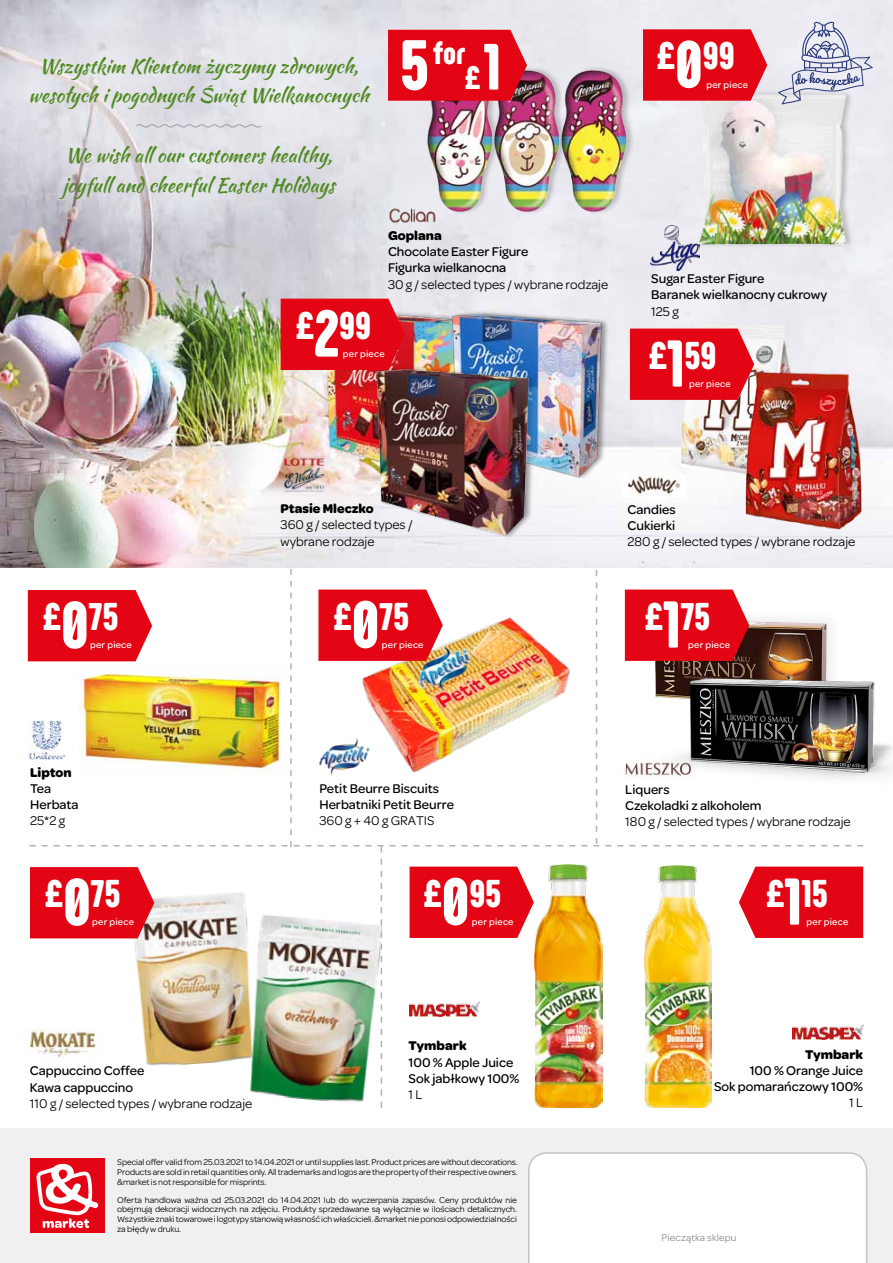
<style>
.page{position:relative;width:893px;height:1263px;background:#fff}
.page>*{position:absolute;margin:0;border:0;box-sizing:border-box;transform-origin:0 0}
.t1{font:900 70.05px "Phenomena";color:#fff}
.t2{font:900 38.55px "Phenomena";color:#fff}
.t3{font:900 32.55px "Phenomena";color:#fff}
.t4{font:19.5px/29.7px "Kaushan Script";color:#508a22;text-align:center}
.t5{font:500 13.5px/16.2px "Omnes";color:#000}
.t6{font:13.5px/16.2px "Omnes";color:#000}
.t7{font:700 13.5px "Omnes";color:#000}
.t8{font:10.5px "Omnes";letter-spacing:.01em;color:#8b8b8b}
.t9{font:500 9.75px "Omnes";letter-spacing:.025em;color:#fff}
.t10{font:9px/9.8px "Omnes";letter-spacing:-.01em;color:#000;text-align:justify}
.s1{font-size:65.25px}
.s2{font-size:66px}
</style>
<div class="page">
<img style="left:0;top:0;width:893px;height:568px">
<img style="left:863px;top:681px;width:30px;height:97px">
<div style="left:324px;top:308px;width:286px;height:231px;background:#f5f4f7"></div>
<img style="left:313px;top:306px;width:126px;height:179px">
<img style="left:439px;top:305px;width:178px;height:178px">
<img style="left:362px;top:359px;width:183px;height:183px">
<img style="left:682px;top:85px;width:181px;height:168px">
<div style="left:0;top:1128px;width:893px;height:135px;background:#f0f0f0"></div>
<div style="left:528px;top:1152px;width:339px;height:111px;background:#fff"></div>
<div style="left:30px;top:1158px;width:75px;height:75px;background:#e30513"></div>
<svg style="left:36px;top:1164px;width:63px;height:64px"></svg>
<img style="left:650px;top:225px;width:50px;height:46px">
<div style="left:281px;top:299px;width:124px;height:71px;background:#e30513"></div>
<img style="left:28px;top:569px;width:835px;height:539px">
<svg style="left:643px;top:29px;width:124px;height:72px;background:#e31421"></svg>
<img style="left:315px;top:734px;width:58px;height:45px">
<img style="left:276px;top:456px;width:55px;height:37px">
<img style="left:79px;top:663px;width:208px;height:113px">
<img style="left:663px;top:319px;width:153px;height:161px">
<img style="left:728px;top:370px;width:153px;height:161px">
<svg style="left:630px;top:329px;width:124px;height:71px;background:#e3121f"></svg>
<img style="left:623px;top:475px;width:62px;height:23px">
<div style="left:427px;top:66px;width:208px;height:149px;background:#000;opacity:.21"></div>
<img style="left:427px;top:70px;width:201px;height:142px">
<img style="left:388px;top:206px;width:50px;height:20px">
<svg style="left:135px;top:123px;width:127px;height:6px"></svg>
<svg style="left:778px;top:22px;width:95px;height:82px;background:#cdcfde"></svg>
<svg style="left:388px;top:30px;width:139px;height:71px;background:#de0e1b"></svg>
<h3 class="t4" style="left:29px;top:51px;width:342px">Wszystkim Klientom życzymy zdrowych, wesołych i pogodnych Świąt Wielkanocnych</h3>
<h3 class="t4" style="left:63px;top:140px;width:274px;text-align:left">We wish all our customers healthy, joyfull and cheerful Easter Holidays</h3>
<h1 class="t1" style="left:400px;top:20px;width:102px">5 <span class="s1">1</span></h1>
<h3 class="t3" style="left:433px;top:32px;width:33px">for</h3>
<h3 class="t3" style="left:465px;top:57px;width:16px">£</h3>
<h3 class="t7" style="left:388px;top:225px;width:55px">Goplana</h3>
<h3 class="t5" style="left:388px;top:243px;width:142px">Chocolate Easter Figure<br>Figurka wielkanocna</h3>
<h3 class="t6" style="left:388px;top:275px;width:222px">30 g / selected types / wybrane rodzaje</h3>
<h2 class="t2" style="left:296px;top:300px;width:76px">£<span class="s2">2</span>99</h2>
<p class="t9" style="left:343px;top:347px;width:43px">per piece</p>
<h2 class="t2" style="left:657px;top:31px;width:79px">£<span class="s2">0</span>99</h2>
<p class="t9" style="left:706px;top:78px;width:43px">per piece</p>
<h3 class="t5" style="left:651px;top:270px;width:177px">Sugar Easter Figure<br>Baranek wielkanocny cukrowy</h3>
<h3 class="t6" style="left:651px;top:302px;width:29px">125 g</h3>
<h2 class="t2" style="left:650px;top:330px;width:68px">£<span class="s2">1</span>59</h2>
<p class="t9" style="left:689px;top:377px;width:43px">per piece</p>
<h2 class="t2" style="left:43px;top:592px;width:77px">£<span class="s2">0</span>75</h2>
<p class="t9" style="left:90px;top:638px;width:43px">per piece</p>
<h3 class="t7" style="left:281px;top:499px;width:95px">Ptasie Mleczko</h3>
<h3 class="t6" style="left:281px;top:516px;width:133px">360 g / selected types / wybrane rodzaje</h3>
<h2 class="t2" style="left:334px;top:591px;width:77px">£<span class="s2">0</span>75</h2>
<p class="t9" style="left:382px;top:638px;width:43px">per piece</p>
<h3 class="t5" style="left:628px;top:500px;width:50px">Candies<br>Cukierki</h3>
<h3 class="t6" style="left:628px;top:533px;width:229px">280 g / selected types / wybrane rodzaje</h3>
<h2 class="t2" style="left:646px;top:591px;width:66px">£<span class="s2">1</span>75</h2>
<p class="t9" style="left:688px;top:638px;width:43px">per piece</p>
<h3 class="t7" style="left:30px;top:762px;width:43px">Lipton</h3>
<h3 class="t5" style="left:30px;top:780px;width:50px">Tea<br>Herbata</h3>
<h3 class="t6" style="left:30px;top:812px;width:36px">25*2 g</h3>
<h2 class="t2" style="left:46px;top:869px;width:77px">£<span class="s2">0</span>75</h2>
<p class="t9" style="left:92px;top:915px;width:43px">per piece</p>
<h3 class="t5" style="left:30px;top:1062px;width:116px">Cappuccino Coffee<br>Kawa cappuccino</h3>
<h3 class="t6" style="left:30px;top:1094px;width:224px">110 g / selected types / wybrane rodzaje</h3>
<h3 class="t5" style="left:319px;top:780px;width:136px">Petit Beurre Biscuits<br>Herbatniki Petit Beurre</h3>
<h3 class="t6" style="left:319px;top:812px;width:117px">360 g + 40 g GRATIS</h3>
<h2 class="t2" style="left:424px;top:868px;width:79px">£<span class="s2">0</span>95</h2>
<p class="t9" style="left:472px;top:915px;width:43px">per piece</p>
<h3 class="t7" style="left:409px;top:1036px;width:60px">Tymbark</h3>
<h3 class="t5" style="left:409px;top:1053px;width:112px">100 % Apple Juice<br>Sok jabłkowy 100%</h3>
<h3 class="t6" style="left:409px;top:1085px;width:15px">1 L</h3>
<p class="t10" style="left:117px;top:1157px;width:402px">Special offer valid from 25.03.2021 to 14.04.2021 or until supplies last. Product prices are without decorations.<br>Products are sold in retail quantities only. All trademarks and logos are the property of their respective owners. &amp;market is not responsible for misprints.</p>
<p class="t10" style="left:117px;top:1194px;width:401px">Oferta handlowa ważna od 25.03.2021 do 14.04.2021 lub do wyczerpania zapasów. Ceny produktów nie obejmują dekoracji widocznych na zdjęciu. Produkty sprzedawane są wyłącznie w ilościach detalicznych.<br>Wszystkie znaki towarowe i logotypy stanowią własność ich właścicieli. &amp;market nie ponosi odpowiedzialności za błędy w druku.</p>
<h3 class="t5" style="left:625px;top:780px;width:138px">Liquers<br>Czekoladki z alkoholem</h3>
<h3 class="t6" style="left:625px;top:812px;width:227px">180 g / selected types / wybrane rodzaje</h3>
<h2 class="t2" style="left:767px;top:868px;width:63px">£<span class="s2">1</span>15</h2>
<p class="t9" style="left:807px;top:915px;width:43px">per piece</p>
<h3 class="t7" style="left:805px;top:1044px;width:60px">Tymbark</h3>
<h3 class="t5" style="left:714px;top:1061px;width:151px;text-align:right">100 % Orange Juice<br>Sok pomarańczowy 100%</h3>
<h3 class="t6" style="left:849px;top:1094px;width:15px">1 L</h3>
<p class="t8" style="left:662px;top:1230px;width:77px">Pieczątka sklepu</p>
</div>
